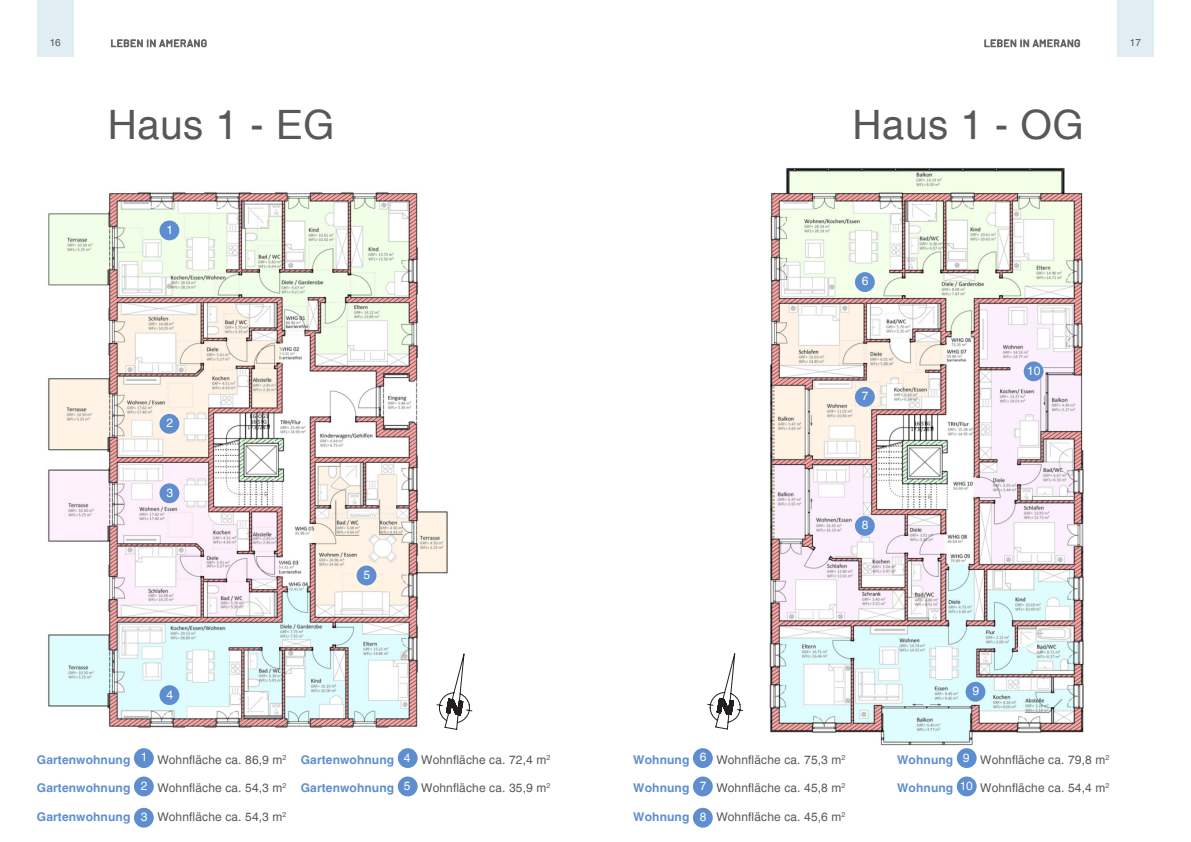
<style>
.page{position:relative;width:1191px;height:842px;background:#fff}
.page>*{position:absolute;margin:0;border:0;box-sizing:border-box;transform-origin:0 0}
.t1{font:40.5px "Helvetica";letter-spacing:.01em;color:#58585a}
.t2{font:12px "Helvetica";letter-spacing:.01em;color:#57585a}
.t3{font:12px "Helvetica";color:#fff}
.t4{font:10px "Barlow";letter-spacing:.05em;color:#58585a}
.t5{font:10px "Helvetica";color:#58585a}
.s1{font-weight:700;color:#5e8ed0}
.s2{color:#fff}
</style>
<div class="page">
<svg style="left:111px;top:39px;width:96px;height:9px"></svg>
<svg style="left:984px;top:39px;width:96px;height:9px"></svg>
<div style="left:37px;top:0;width:37px;height:57px;background:#e0eef3"></div>
<div style="left:1117px;top:0;width:37px;height:57px;background:#e0eef3"></div>
<img style="left:48px;top:192px;width:400px;height:536px">
<div style="left:159px;top:220px;width:20px;height:20px;background:#5e8ed0;border-radius:50%"></div>
<img style="left:697px;top:167px;width:387px;height:586px">
<div style="left:134px;top:748px;width:20px;height:20px;background:#5e8ed0;border-radius:50%"></div>
<div style="left:134px;top:776px;width:20px;height:20px;background:#5e8ed0;border-radius:50%"></div>
<div style="left:134px;top:808px;width:20px;height:20px;background:#5e8ed0;border-radius:50%"></div>
<div style="left:398px;top:748px;width:19px;height:20px;background:#5e8ed0;border-radius:50%"></div>
<div style="left:398px;top:776px;width:19px;height:20px;background:#5e8ed0;border-radius:50%"></div>
<div style="left:159px;top:414px;width:20px;height:20px;background:#5e8ed0;border-radius:50%"></div>
<div style="left:159px;top:483px;width:20px;height:20px;background:#5e8ed0;border-radius:50%"></div>
<div style="left:159px;top:685px;width:20px;height:20px;background:#5e8ed0;border-radius:50%"></div>
<div style="left:356px;top:566px;width:20px;height:19px;background:#5e8ed0;border-radius:50%"></div>
<div style="left:855px;top:272px;width:19px;height:20px;background:#5e8ed0;border-radius:50%"></div>
<div style="left:855px;top:387px;width:19px;height:20px;background:#5e8ed0;border-radius:50%"></div>
<div style="left:855px;top:516px;width:19px;height:20px;background:#5e8ed0;border-radius:50%"></div>
<div style="left:965px;top:682px;width:20px;height:20px;background:#5e8ed0;border-radius:50%"></div>
<div style="left:1023px;top:361px;width:20px;height:20px;background:#5e8ed0;border-radius:50%"></div>
<div style="left:693px;top:748px;width:20px;height:20px;background:#5e8ed0;border-radius:50%"></div>
<div style="left:693px;top:776px;width:20px;height:20px;background:#5e8ed0;border-radius:50%"></div>
<div style="left:693px;top:808px;width:20px;height:20px;background:#5e8ed0;border-radius:50%"></div>
<div style="left:956px;top:748px;width:20px;height:20px;background:#5e8ed0;border-radius:50%"></div>
<div style="left:956px;top:776px;width:20px;height:20px;background:#5e8ed0;border-radius:50%"></div>
<svg style="left:707px;top:653px;width:36px;height:77px"></svg>
<svg style="left:436px;top:653px;width:36px;height:77px"></svg>
<p class="t5" style="left:50px;top:38px;width:13px">16</p>
<p class="t4" style="left:111px;top:37px;width:98px">LEBEN IN AMERANG</p>
<p class="t4" style="left:984px;top:37px;width:98px">LEBEN IN AMERANG</p>
<p class="t5" style="left:1130px;top:38px;width:13px">17</p>
<h1 class="t1" style="left:108px;top:109px;width:228px">Haus 1 - EG</h1>
<p class="t3" style="left:166px;top:225px;width:8px">1</p>
<p class="t3" style="left:166px;top:418px;width:8px">2</p>
<p class="t3" style="left:166px;top:488px;width:8px">3</p>
<p class="t3" style="left:363px;top:570px;width:8px">5</p>
<p class="t3" style="left:166px;top:690px;width:8px">4</p>
<p class="t2" style="left:37px;top:755px;width:251px"><span class="s1">Gartenwohnung</span> <sup>1</sup> Wohnfläche ca. 86,9 m<sup>2</sup></p>
<p class="t2" style="left:37px;top:783px;width:251px"><span class="s1">Gartenwohnung</span> <sup>2</sup> Wohnfläche ca. 54,3 m<sup>2</sup></p>
<p class="t2" style="left:37px;top:812px;width:251px"><span class="s1">Gartenwohnung</span> <span class="s2">3</span> Wohnfläche ca. 54,3 m<sup>2</sup></p>
<p class="t2" style="left:301px;top:755px;width:251px"><span class="s1">Gartenwohnung</span> <sup>4</sup> Wohnfläche ca. 72,4 m<sup>2</sup></p>
<p class="t2" style="left:301px;top:783px;width:251px"><span class="s1">Gartenwohnung</span> <sup>5</sup> Wohnfläche ca. 35,9 m<sup>2</sup></p>
<h1 class="t1" style="left:852px;top:109px;width:233px">Haus 1 - OG</h1>
<p class="t3" style="left:862px;top:277px;width:8px">6</p>
<p class="t3" style="left:862px;top:391px;width:8px">7</p>
<p class="t3" style="left:862px;top:520px;width:8px">8</p>
<p class="t3" style="left:1027px;top:366px;width:15px">10</p>
<p class="t2" style="left:633px;top:755px;width:214px"><span class="s1">Wohnung</span> <sup>6</sup> Wohnfläche ca. 75,3 m<sup>2</sup></p>
<p class="t2" style="left:633px;top:783px;width:214px"><span class="s1">Wohnung</span> <sup>7</sup> Wohnfläche ca. 45,8 m<sup>2</sup></p>
<p class="t2" style="left:633px;top:812px;width:214px"><span class="s1">Wohnung</span> <span class="s2">8</span> Wohnfläche ca. 45,6 m<sup>2</sup></p>
<p class="t3" style="left:972px;top:686px;width:8px">9</p>
<p class="t2" style="left:897px;top:755px;width:214px"><span class="s1">Wohnung</span> <sup>9</sup> Wohnfläche ca. 79,8 m<sup>2</sup></p>
<p class="t2" style="left:897px;top:783px;width:214px"><span class="s1">Wohnung</span> <sup>10</sup> Wohnfläche ca. 54,4 m<sup>2</sup></p>
</div>
